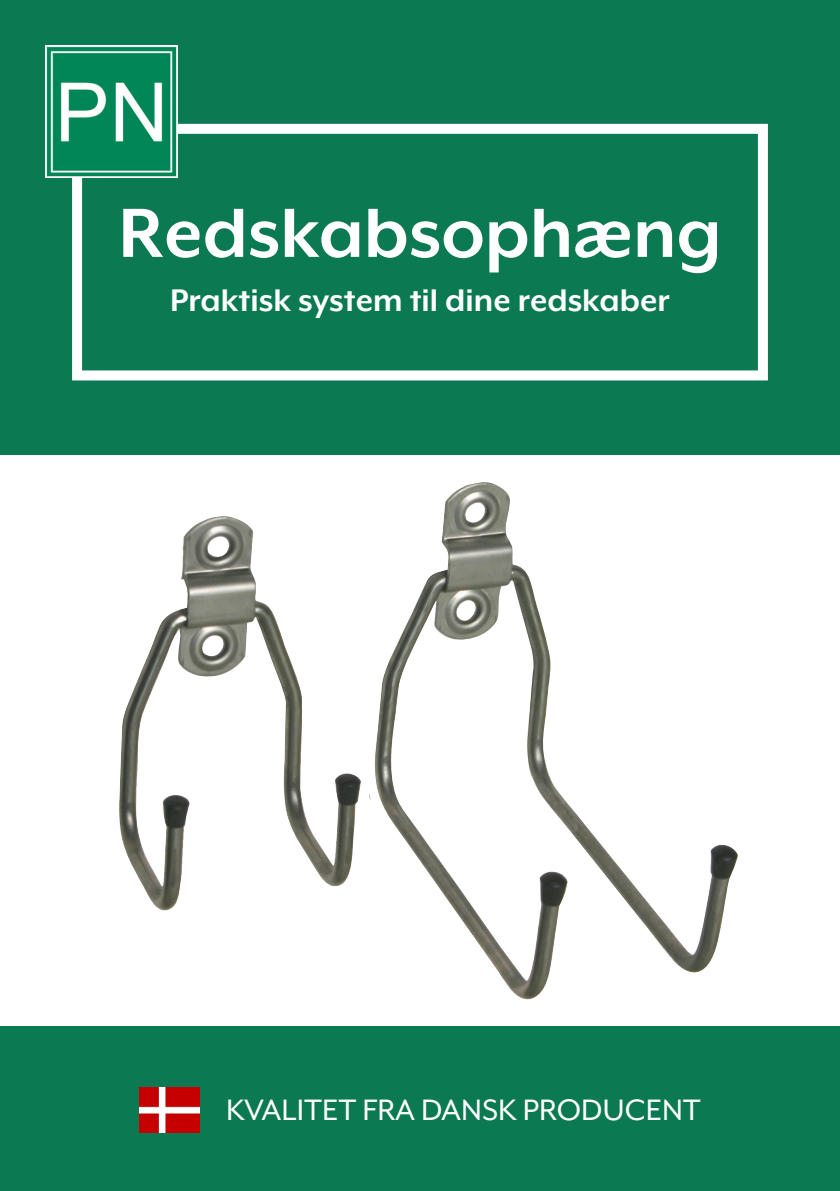
<style>
.page{position:relative;width:840px;height:1191px;background:#fff}
.page>*{position:absolute;margin:0;border:0;box-sizing:border-box;transform-origin:0 0}
.t1{font:700 80px "Mr Eaves XL Mod OT";color:#fff}
.t2{font:700 36px "Mr Eaves XL Mod OT";color:#fff}
.t3{font:34px "Mr Eaves Mod OT";color:#fff}
</style>
<div class="page">
<div style="left:0;top:0;width:839px;height:1191px;background:#0b7951"></div>
<div style="left:72px;top:124px;width:695px;height:256px;border:10px solid #fff"></div>
<img style="left:45px;top:45px;width:133px;height:133px">
<div style="left:0;top:455px;width:839px;height:571px;background:#fff"></div>
<img style="left:139px;top:1087px;width:60px;height:45px">
<img style="left:119px;top:482px;width:618px;height:517px">
<h1 class="t1" style="left:118px;top:193px;width:604px">Redskabsophæng</h1>
<p class="t2" style="left:170px;top:283px;width:500px">Praktisk system til dine redskaber</p>
<p class="t3" style="left:226px;top:1091px;width:476px">KVALITET FRA DANSK PRODUCENT</p>
</div>
